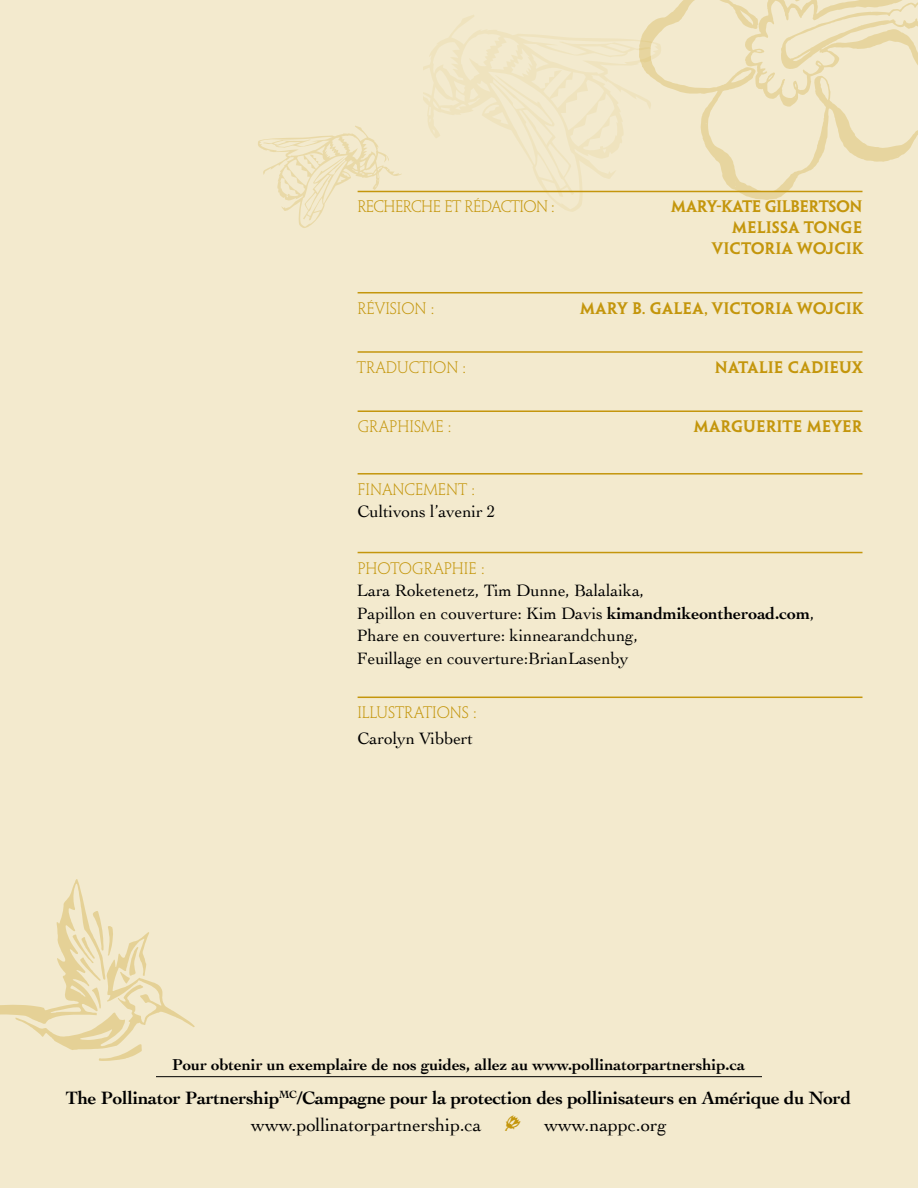
<style>
.page{position:relative;width:918px;height:1188px;background:#f3eace}
.page>*{position:absolute;margin:0;border:0;box-sizing:border-box;transform-origin:0 0}
.t1{font:700 18.75px/27px "Cochin";letter-spacing:-.015em;color:#000}
.t2{font:18.75px "Cochin";letter-spacing:-.005em;color:#000}
.t3{font:17.25px/22.5px "Cochin";letter-spacing:-.005em;color:#000}
.t4{font:700 16.5px "Cochin";letter-spacing:-.005em;color:#000}
.t5{font:15px/21px "Penumbra MM 585 1000";color:#c4960c;text-align:right}
.t6{font:15px "Penumbra MM 220 1000";color:#c4960c}
.t7{font:15px "Penumbra MM 220 1000";letter-spacing:-.04em;color:#c4960c}
.s1{font-weight:700}
.s2{font-weight:400}
</style>
<div class="page">
<svg style="left:258px;top:126px;width:144px;height:102px"></svg>
<svg style="left:424px;top:15px;width:215px;height:197px"></svg>
<svg style="left:639px;top:0;width:279px;height:200px"></svg>
<hr style="left:358px;top:473px;width:504px;height:2px;background:#c4960c">
<hr style="left:358px;top:552px;width:504px;height:1px;background:#c4960c">
<hr style="left:358px;top:697px;width:504px;height:1px;background:#c4960c">
<svg style="left:0;top:879px;width:195px;height:182px"></svg>
<hr style="left:358px;top:191px;width:504px;height:1px;background:#c4960c">
<hr style="left:358px;top:292px;width:504px;height:1px;background:#c4960c">
<hr style="left:358px;top:351px;width:504px;height:2px;background:#c4960c">
<hr style="left:358px;top:410px;width:504px;height:2px;background:#c4960c">
<hr style="left:156px;top:1076px;width:606px;height:1px;background:#000">
<p class="t7" style="left:357px;top:198px;width:198px">RECHERCHE ET RÉDACTION :</p>
<p class="t5" style="left:671px;top:196px;width:193px">MARY-KATE GILBERTSON<br>MELISSA TONGE<br>VICTORIA WOJCIK</p>
<p class="t6" style="left:357px;top:299px;width:78px">RÉVISION :</p>
<p class="t5" style="left:580px;top:298px;width:283px">MARY B. GALEA, VICTORIA WOJCIK</p>
<p class="t6" style="left:357px;top:359px;width:110px">TRADUCTION :</p>
<p class="t5" style="left:715px;top:357px;width:148px">NATALIE CADIEUX</p>
<p class="t6" style="left:358px;top:418px;width:95px">GRAPHISME :</p>
<p class="t5" style="left:694px;top:416px;width:171px">MARGUERITE MEYER</p>
<p class="t6" style="left:357px;top:481px;width:119px">FINANCEMENT :</p>
<p class="t3" style="left:358px;top:500px;width:139px">Cultivons l’avenir 2</p>
<p class="t6" style="left:357px;top:559px;width:128px">PHOTOGRAPHIE :</p>
<p class="t3" style="left:357px;top:578px;width:459px">Lara Roketenetz, Tim Dunne, Balalaika,<br>Papillon en couverture: Kim Davis <span class="s1">kimandmikeontheroad.com</span>, Phare en couverture: kinnearandchung,<br>Feuillage en couverture:BrianLasenby</p>
<p class="t6" style="left:357px;top:704px;width:120px">ILLUSTRATIONS :</p>
<p class="t3" style="left:358px;top:726px;width:117px">Carolyn Vibbert</p>
<p class="t4" style="left:172px;top:1053px;width:574px">Pour obtenir un exemplaire de nos guides, allez au www.pollinatorpartnership.ca</p>
<p class="t1" style="left:251px;top:1084px;width:601px;text-indent:-186px">The Pollinator Partnership<sup>MC</sup>/Campagne pour la protection des pollinisateurs en Amérique du Nord <span class="s2">www.pollinatorpartnership.ca</span></p>
<p class="t2" style="left:544px;top:1112px;width:124px">www.nappc.org</p>
</div>
